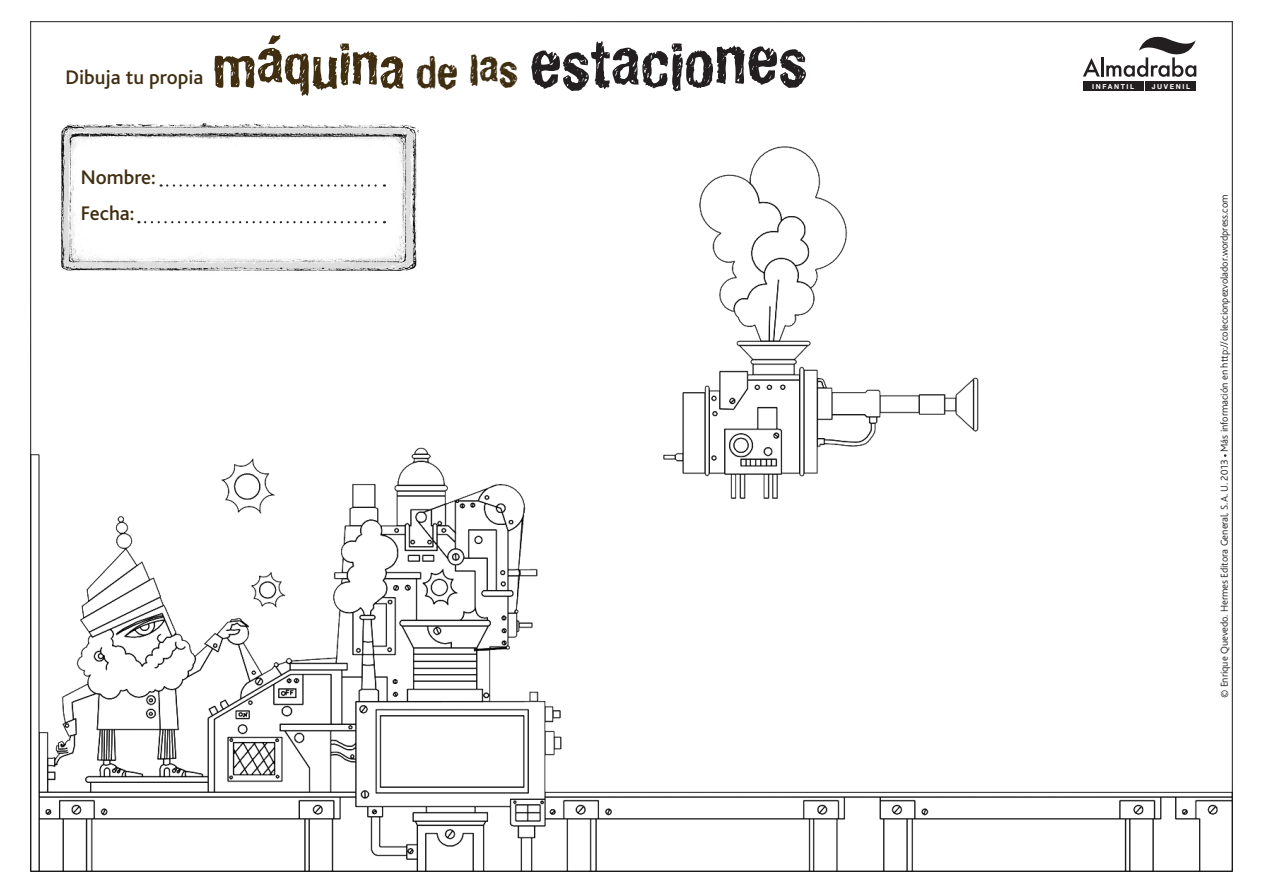
<style>
.page{position:relative;width:1263px;height:893px;background:#fff}
.page>*{position:absolute;margin:0;border:0;box-sizing:border-box;transform-origin:0 0}
.t1{font:64.2px "Hand Vetica";color:#231f20}
.t2{font:500 20.55px/36.8px "Bliss";color:#402e11}
.t3{font:300 10.5px "Bliss";letter-spacing:-.005em;color:#231f20}
.t4{font:700 6.9px "Helvetica Neue LT Std";letter-spacing:.23em;color:#fff}
.s1{font-size:56.25px;color:#402e11}
.s2{font-size:60px;color:#402e11}
.s3{font-size:43.05px;color:#402e11}
.s4{font-weight:700}
</style>
<div class="page">
<img style="left:31px;top:22px;width:1201px;height:849px">
<div style="left:1145px;top:81px;width:51px;height:10px;background:#231f20"></div>
<div style="left:1083px;top:81px;width:61px;height:10px;background:#231f20"></div>
<svg style="left:1083px;top:58px;width:17px;height:19px"></svg>
<hr style="left:1101px;top:57px;width:2px;height:20px;background:#231f20">
<svg style="left:1106px;top:35px;width:90px;height:42px"></svg>
<img style="left:45px;top:101px;width:382px;height:179px">
<svg style="left:161px;top:184px;width:224px;height:3px"></svg>
<svg style="left:145px;top:221px;width:240px;height:2px"></svg>
<h2 class="t2" style="left:66px;top:59px;width:139px">Dibuja tu propia</h2>
<h1 class="t1" style="left:213px;top:23px;width:596px"><span class="s1">m</span><span class="s2">á</span><span class="s1">quina</span> <span class="s3">de las</span> estaciones</h1>
<h2 class="t2" style="left:81px;top:159px;width:76px">Nombre:<br>Fecha:</h2>
<p class="t4" style="left:1092px;top:82px;width:44px">INFANTIL</p>
<p class="t4" style="left:1152px;top:82px;width:40px">JUVENIL</p>
<p class="t3" style="left:1219px;top:698px;width:505px;rotate:-90deg">© Enrique Quevedo. Hermes Editora General, S. A. U. 2013 <span class="s4">·</span> Más información en http://coleccionpezvolador.wordpress.com</p>
</div>
